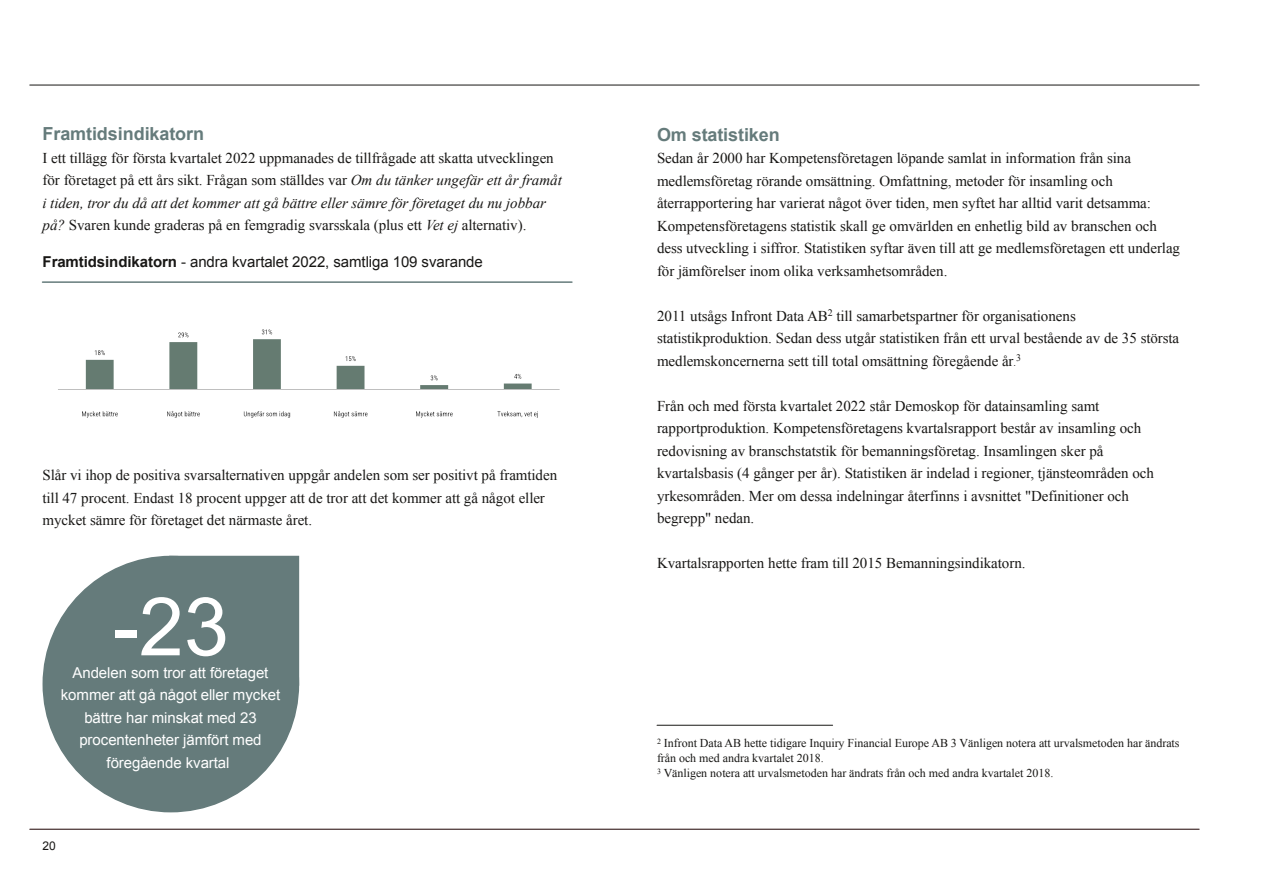
<style>
.page{position:relative;width:1263px;height:893px;background:#fff}
.page>*{position:absolute;margin:0;border:0;box-sizing:border-box;transform-origin:0 0}
.t1{font:81px "Arial";color:#fff}
.t2{font:700 18px "Arial";letter-spacing:-.005em;color:#657b7b}
.t3{font:15px/22.5px "Times New Roman";letter-spacing:-.005em;color:#181715}
.t4{font:15px/22.5px "Arial";letter-spacing:-.005em;color:#fff;text-align:center}
.t5{font:15px "Arial";letter-spacing:-.005em;color:#181715}
.t6{font:12px/15px "Times New Roman";color:#181715}
.t7{font:12px "Arial";color:#181715}
.s1{font-style:italic}
.s2{font-weight:700}
.s3{font-family:"Arial";font-size:9px}
</style>
<div class="page">
<hr style="left:30px;top:85px;width:1169px;height:1px;background:#181715">
<hr style="left:30px;top:829px;width:1169px;height:1px;background:#1c0000">
<hr style="left:58px;top:389px;width:502px;height:1px;background:#bfbfbf">
<svg style="left:86px;top:329px;width:446px;height:60px"></svg>
<svg style="left:82px;top:411px;width:36px;height:7px"></svg>
<svg style="left:167px;top:411px;width:33px;height:7px"></svg>
<svg style="left:244px;top:411px;width:46px;height:7px"></svg>
<svg style="left:334px;top:411px;width:33px;height:7px"></svg>
<svg style="left:416px;top:411px;width:37px;height:7px"></svg>
<svg style="left:497px;top:411px;width:41px;height:7px"></svg>
<hr style="left:657px;top:725px;width:176px;height:1px;background:#181715">
<hr style="left:43px;top:281px;width:529px;height:2px;background:#657b7b">
<div style="left:167px;top:555px;width:133px;height:131px;background:#657b7b"></div>
<div style="left:43px;top:556px;width:255px;height:256px;background:#657b7b;border-radius:50%"></div>
<p class="t2" style="left:43px;top:124px;width:163px">Framtidsindikatorn</p>
<p class="t3" style="left:43px;top:147px;width:521px">I ett tillägg för första kvartalet 2022 uppmanades de tillfrågade att skatta utvecklingen för företaget på ett års sikt. Frågan som ställdes var <span class="s1">Om du tänker ungefär ett år framåt i tiden, tror du då att det kommer att gå bättre eller sämre för företaget du nu jobbar på?</span> Svaren kunde graderas på en femgradig svarsskala (plus ett <span class="s1">Vet ej</span> alternativ).</p>
<p class="t5" style="left:43px;top:254px;width:442px"><span class="s2">Framtidsindikatorn</span> - andra kvartalet 2022, samtliga 109 svarande</p>
<p class="t3" style="left:43px;top:464px;width:516px">Slår vi ihop de positiva svarsalternativen uppgår andelen som ser positivt på framtiden till 47 procent. Endast 18 procent uppger att de tror att det kommer att gå något eller mycket sämre för företaget det närmaste året.</p>
<h1 class="t1" style="left:112px;top:582px;width:118px">-23</h1>
<p class="t4" style="left:61px;top:684px;width:221px">kommer att gå något eller mycket bättre har minskat med 23 procentenheter jämfört med föregående kvartal</p>
<p class="t4" style="left:73px;top:661px;width:197px">Andelen som tror att företaget</p>
<p class="t7" style="left:43px;top:839px;width:15px">20</p>
<p class="t2" style="left:657px;top:124px;width:124px">Om statistiken</p>
<p class="t3" style="left:657px;top:147px;width:525px">Sedan år 2000 har Kompetensföretagen löpande samlat in information från sina medlemsföretag rörande omsättning. Omfattning, metoder för insamling och återrapportering har varierat något över tiden, men syftet har alltid varit detsamma:<br>Kompetensföretagens statistik skall ge omvärlden en enhetlig bild av branschen och dess utveckling i siffror. Statistiken syftar även till att ge medlemsföretagen ett underlag för jämförelser inom olika verksamhetsområden.</p>
<p class="t3" style="left:657px;top:304px;width:524px">2011 utsågs Infront Data AB<sup>2</sup> till samarbetspartner för organisationens statistikproduktion. Sedan dess utgår statistiken från ett urval bestående av de 35 största medlemskoncernerna sett till total omsättning föregående år<span class="s3">.</span><sup>3</sup></p>
<p class="t3" style="left:657px;top:394px;width:498px">Från och med första kvartalet 2022 står Demoskop för datainsamling samt rapportproduktion. Kompetensföretagens kvartalsrapport består av insamling och redovisning av branschstatstik för bemanningsföretag. Insamlingen sker på kvartalsbasis (4 gånger per år). Statistiken är indelad i regioner, tjänsteområden och yrkesområden. Mer om dessa indelningar återfinns i avsnittet "Definitioner och begrepp" nedan.</p>
<p class="t3" style="left:657px;top:552px;width:370px">Kvartalsrapporten hette fram till 2015 Bemanningsindikatorn.</p>
<p class="t6" style="left:657px;top:735px;width:524px"><sup>2</sup> Infront Data AB hette tidigare Inquiry Financial Europe AB 3 Vänligen notera att urvalsmetoden har ändrats från och med andra kvartalet 2018.<br><sup>3</sup> Vänligen notera att urvalsmetoden har ändrats från och med andra kvartalet 2018.</p>
</div>
